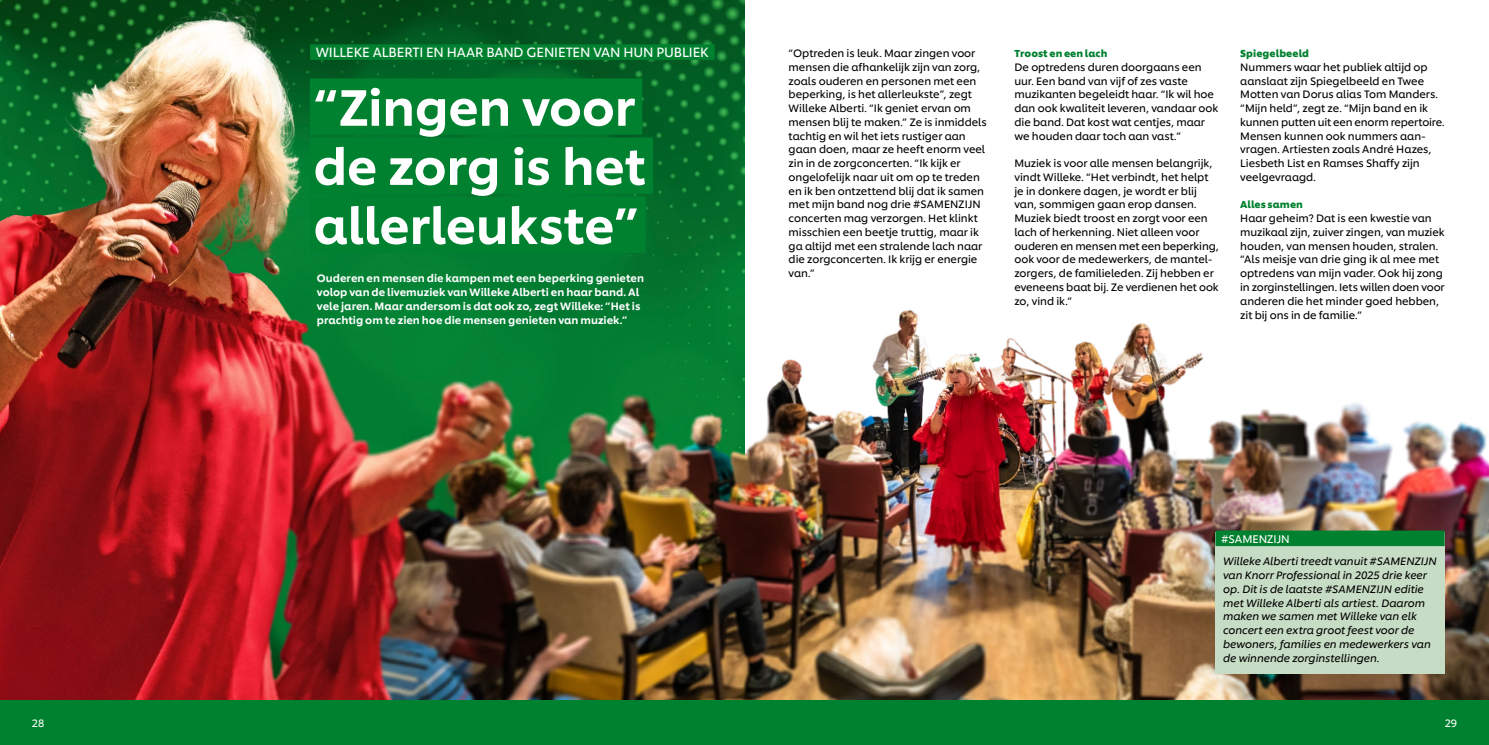
<style>
.page{position:relative;width:1489px;height:745px;background:#fff}
.page>*{position:absolute;margin:0;border:0;box-sizing:border-box;transform-origin:0 0}
.t1{font:500 50px/59px "Unilever Shilling";letter-spacing:-.01em;color:#fff}
.t2{font:13.38px "Unilever Shilling";letter-spacing:-.01em;color:#fff}
.t3{font:11px "Unilever Shilling";letter-spacing:-.01em;color:#fff}
.t4{font:10.62px/13.8px "Unilever Shilling";letter-spacing:-.005em;color:#000}
.t5{font:italic 10.62px/13.8px "Unilever Shilling";letter-spacing:-.005em;color:#000}
.t6{font:500 10.62px/13.8px "Unilever Shilling";color:#fff}
.t7{font:10.5px "Unilever Shilling";color:#fff}
.t8{font:700 10px "Unilever Shilling";letter-spacing:.005em;color:#00812f}
</style>
<div class="page">
<img style="left:514px;top:0;width:230px;height:299px">
<img style="left:514px;top:299px;width:974px;height:401px">
<img style="left:0;top:0;width:514px;height:700px">
<div style="left:310px;top:78px;width:332px;height:57px;background:#00812f"></div>
<div style="left:310px;top:137px;width:343px;height:57px;background:#00812f"></div>
<div style="left:310px;top:196px;width:335px;height:57px;background:#00812f"></div>
<div style="left:310px;top:44px;width:404px;height:16px;background:#00812f"></div>
<div style="left:1215px;top:531px;width:229px;height:142px;background:#c7dcc5"></div>
<div style="left:1215px;top:530px;width:229px;height:15px;background:#00812f"></div>
<div style="left:0;top:700px;width:1488px;height:44px;background:#00812f"></div>
<p class="t2" style="left:316px;top:42px;width:394px">WILLEKE ALBERTI EN HAAR BAND GENIETEN VAN HUN PUBLIEK</p>
<p class="t4" style="left:788px;top:45px;width:200px">“Optreden is leuk. Maar zingen voor mensen die afhankelijk zijn van zorg, zoals ouderen en personen met een beperking, is het allerleukste”, zegt Willeke Alberti. “Ik geniet ervan om mensen blij te maken.” Ze is inmiddels tachtig en wil het iets rustiger aan gaan doen, maar ze heeft enorm veel zin in de zorgconcerten. “Ik kijk er ongelofelijk naar uit om op te treden en ik ben ontzettend blij dat ik samen met mijn band nog drie #SAMENZIJN concerten mag verzorgen. Het klinkt misschien een beetje truttig, maar ik ga altijd met een stralende lach naar die zorgconcerten. Ik krijg er energie van.”</p>
<p class="t8" style="left:1014px;top:45px;width:94px">Troost en een lach</p>
<p class="t4" style="left:1014px;top:59px;width:205px">De optredens duren doorgaans een uur. Een band van vijf of zes vaste muzikanten begeleidt haar. “Ik wil hoe dan ook kwaliteit leveren, vandaar ook die band. Dat kost wat centjes, maar we houden daar toch aan vast.”</p>
<p class="t4" style="left:1014px;top:155px;width:206px">Muziek is voor alle mensen belangrijk, vindt Willeke. “Het verbindt, het helpt je in donkere dagen, je wordt er blij van, sommigen gaan erop dansen.<br>Muziek biedt troost en zorgt voor een lach of herkenning. Niet alleen voor ouderen en mensen met een beperking, ook voor de medewerkers, de mantel&shy;zorgers, de familieleden. Zij hebben er eveneens baat bij. Ze verdienen het ook zo, vind ik.”</p>
<h1 class="t1" style="left:313px;top:73px;width:334px">“Zingen voor de zorg is het allerleukste”</h1>
<p class="t6" style="left:317px;top:270px;width:328px">Ouderen en mensen die kampen met een beperking genieten volop van de livemuziek van Willeke Alberti en haar band. Al vele jaren. Maar andersom is dat ook zo, zegt Willeke: “Het is prachtig om te zien hoe die mensen genieten van muziek.”</p>
<p class="t8" style="left:1240px;top:45px;width:70px">Spiegelbeeld</p>
<p class="t4" style="left:1240px;top:59px;width:206px">Nummers waar het publiek altijd op aanslaat zijn Spiegelbeeld en Twee Motten van Dorus alias Tom Manders. “Mijn held”, zegt ze. “Mijn band en ik kunnen putten uit een enorm repertoire.<br>Mensen kunnen ook nummers aan&shy;vragen. Artiesten zoals André Hazes, Liesbeth List en Ramses Shaffy zijn veelgevraagd.</p>
<p class="t8" style="left:1240px;top:197px;width:64px">Alles samen</p>
<p class="t4" style="left:1240px;top:210px;width:206px">Haar geheim? Dat is een kwestie van muzikaal zijn, zuiver zingen, van muziek houden, van mensen houden, stralen. “Als meisje van drie ging ik al mee met optredens van mijn vader. Ook hij zong in zorginstellingen. Iets willen doen voor anderen die het minder goed hebben, zit bij ons in de familie.”</p>
<p class="t3" style="left:1220px;top:530px;width:70px">#SAMENZIJN</p>
<p class="t5" style="left:1222px;top:553px;width:215px">Willeke Alberti treedt vanuit #SAMENZIJN van Knorr Professional in 2025 drie keer op. Dit is de laatste #SAMENZIJN editie met Willeke Alberti als artiest. Daarom maken we samen met Willeke van elk concert een extra groot feest voor de bewoners, families en medewerkers van de winnende zorginstellingen.</p>
<p class="t7" style="left:32px;top:714px;width:14px">28</p>
<p class="t7" style="left:1444px;top:714px;width:14px">29</p>
</div>
